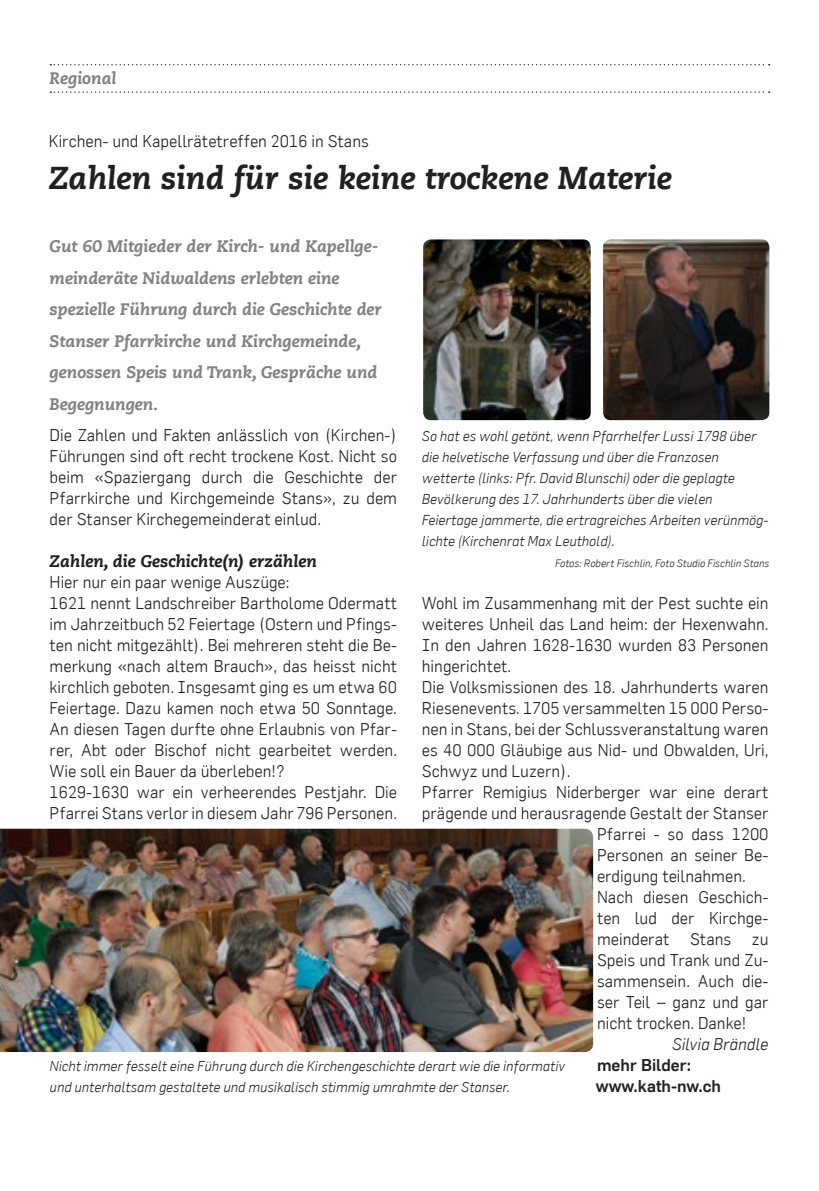
<style>
.page{position:relative;width:819px;height:1191px;background:#fff}
.page>*{position:absolute;margin:0;border:0;box-sizing:border-box;transform-origin:0 0}
.t1{font:italic 800 31.5px "Caecilia LT";color:#231f20}
.t2{font:300 16.62px/21px "Flama";color:#231f20;text-align:justify}
.t3{font:italic 800 16.62px/31.5px "Caecilia LT";color:#808285}
.t4{font:italic 800 16.62px "Caecilia LT";color:#231f20}
.t5{font:500 16.62px/21px "Flama";color:#231f20}
.t6{font:italic 300 16.62px "Flama";color:#231f20}
.t7{font:italic 300 14px/21px "Flama";color:#231f20}
.t8{font:italic 300 10.5px "Flama";color:#231f20}
</style>
<div class="page">
<svg style="left:50px;top:64px;width:719px;height:1px"></svg>
<svg style="left:50px;top:91px;width:719px;height:2px"></svg>
<img style="left:0;top:828px;width:593px;height:224px">
<img style="left:603px;top:239px;width:166px;height:181px">
<img style="left:423px;top:239px;width:167px;height:181px">
<p class="t3" style="left:50px;top:63px;width:68px">Regional</p>
<p class="t2" style="left:49px;top:130px;width:321px">Kirchen- und Kapellrätetreffen 2016 in Stans</p>
<h1 class="t1" style="left:49px;top:159px;width:624px">Zahlen sind für sie keine trockene Materie</h1>
<p class="t3" style="left:50px;top:231px;width:334px">Gut 60 Mitgieder der Kirch- und Kapellge&shy;meinderäte Nidwaldens erlebten eine spezielle Führung durch die Geschichte der Stanser Pfarrkirche und Kirchgemeinde, genossen Speis und Trank, Gespräche und Begegnungen.</p>
<p class="t2" style="left:50px;top:424px;width:349px">Die Zahlen und Fakten anlässlich von (Kirchen-)<br>Führungen sind oft recht trockene Kost. Nicht so beim «Spaziergang durch die Geschichte der Pfarrkirche und Kirchgemeinde Stans», zu dem der Stanser Kirchegemeinderat einlud.</p>
<p class="t4" style="left:50px;top:551px;width:269px">Zahlen, die Geschichte(n) erzählen</p>
<p class="t2" style="left:50px;top:571px;width:349px;text-align:left">Hier nur ein paar wenige Auszüge:<br>1621 nennt Landschreiber Bartholome Odermatt im Jahrzeitbuch 52 Feiertage (Ostern und Pfings&shy;ten nicht mitgezählt). Bei mehreren steht die Be&shy;merkung «nach altem Brauch», das heisst nicht kirchlich geboten. Insgesamt ging es um etwa 60<br>Feiertage. Dazu kamen noch etwa 50 Sonntage.<br>An diesen Tagen durfte ohne Erlaubnis von Pfar&shy;rer, Abt oder Bischof nicht gearbeitet werden.<br>Wie soll ein Bauer da überleben!?<br>1629-1630 war ein verheerendes Pestjahr. Die Pfarrei Stans verlor in diesem Jahr 796 Personen.</p>
<p class="t7" style="left:422px;top:425px;width:348px">So hat es wohl getönt, wenn Pfarrhelfer Lussi 1798 über die helvetische Verfassung und über die Franzosen wetterte (links: Pfr. David Blunschi) oder die geplagte Bevölkerung des 17. Jahrhunderts über die vielen Feiertage jammerte, die ertragreiches Arbeiten verünmög&shy;lichte (Kirchenrat Max Leuthold).</p>
<p class="t8" style="left:555px;top:557px;width:216px">Fotos: Robert Fischlin, Foto Studio Fischlin Stans</p>
<p class="t2" style="left:422px;top:592px;width:348px">Wohl im Zusammenhang mit der Pest suchte ein</p>
<p class="t2" style="left:422px;top:613px;width:348px">weiteres Unheil das Land heim: der Hexenwahn.</p>
<p class="t2" style="left:422px;top:634px;width:348px">In den Jahren 1628-1630 wurden 83 Personen</p>
<p class="t2" style="left:422px;top:655px;width:91px">hingerichtet.</p>
<p class="t2" style="left:422px;top:676px;width:348px">Die Volksmissionen des 18. Jahrhunderts waren</p>
<p class="t2" style="left:422px;top:697px;width:348px">Riesenevents. 1705 versammelten 15 000 Perso-</p>
<p class="t2" style="left:422px;top:718px;width:348px">nen in Stans, bei der Schlussveranstaltung waren</p>
<p class="t2" style="left:422px;top:739px;width:348px">es 40 000 Gläubige aus Nid- und Obwalden, Uri,</p>
<p class="t2" style="left:422px;top:760px;width:150px">Schwyz und Luzern).</p>
<p class="t2" style="left:422px;top:781px;width:348px">Pfarrer Remigius Niderberger war eine derart</p>
<p class="t2" style="left:422px;top:802px;width:348px">prägende und herausragende Gestalt der Stanser</p>
<p class="t2" style="left:597px;top:823px;width:173px">Pfarrei - so dass 1200</p>
<p class="t2" style="left:597px;top:844px;width:173px">Personen an seiner Be-</p>
<p class="t2" style="left:597px;top:865px;width:150px">erdigung teilnahmen.</p>
<p class="t2" style="left:597px;top:886px;width:173px">Nach diesen Geschich-</p>
<p class="t2" style="left:597px;top:907px;width:173px">ten lud der Kirchge-</p>
<p class="t2" style="left:597px;top:928px;width:173px">meinderat Stans zu</p>
<p class="t2" style="left:597px;top:949px;width:173px">Speis und Trank und Zu-</p>
<p class="t2" style="left:597px;top:970px;width:173px">sammensein. Auch die-</p>
<p class="t2" style="left:597px;top:991px;width:173px">ser Teil – ganz und gar</p>
<p class="t2" style="left:597px;top:1012px;width:151px">nicht trocken. Danke!</p>
<p class="t6" style="left:672px;top:1034px;width:98px">Silvia Brändle</p>
<p class="t5" style="left:596px;top:1054px;width:127px">mehr Bilder: www.kath-nw.ch</p>
<p class="t7" style="left:50px;top:1055px;width:517px">Nicht immer fesselt eine Führung durch die Kirchengeschichte derart wie die informativ und unterhaltsam gestaltete und musikalisch stimmig umrahmte der Stanser.</p>
</div>
